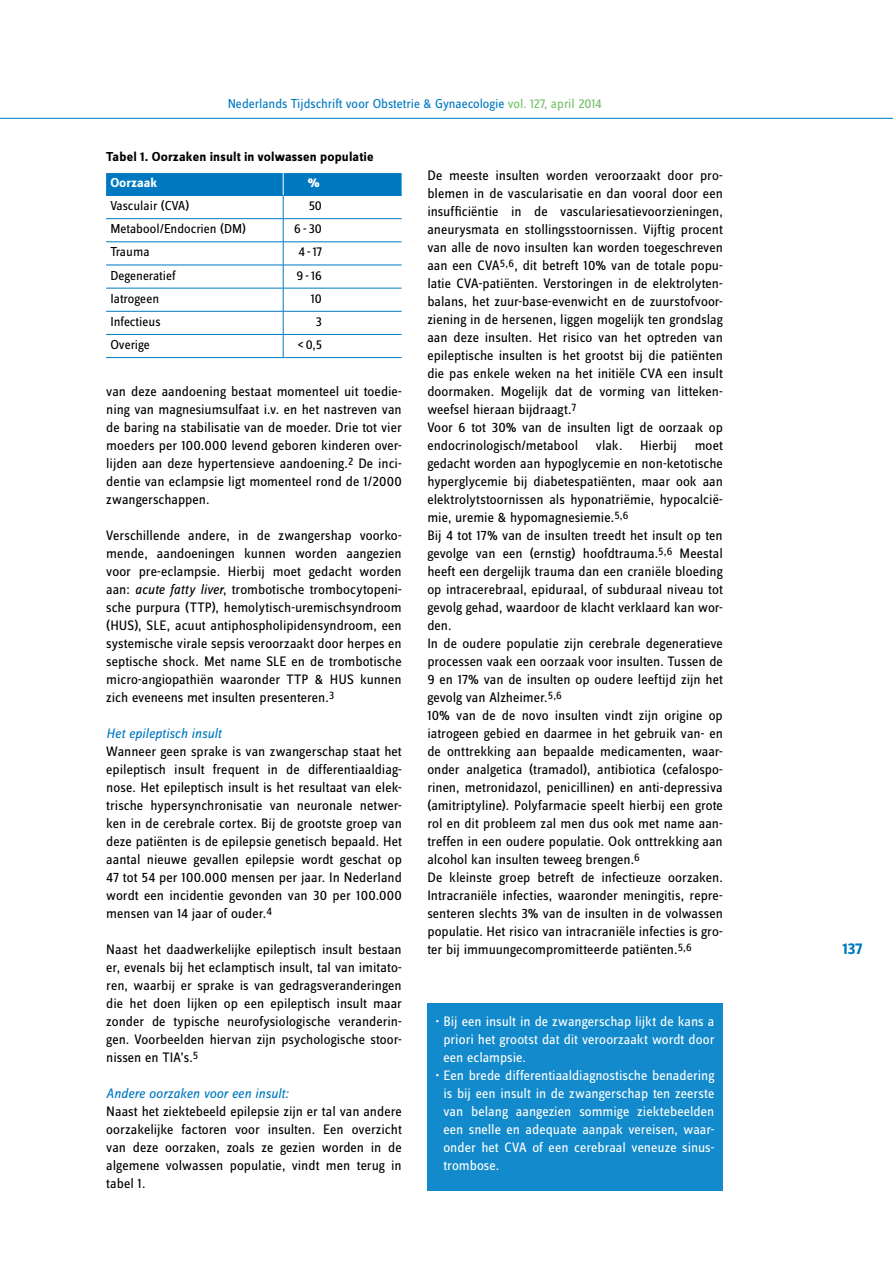
<style>
.page{position:relative;width:893px;height:1263px;background:#fff}
.page>*{position:absolute;margin:0;border:0;box-sizing:border-box;transform-origin:0 0}
.t1{font:700 16.5px "Zine Sans Dis";color:#0079c1}
.t2{font:14.25px/18px "Zine Sans Dis";color:#000;text-align:justify}
.t3{font:14.25px/18px "Zine Sans Dis";color:#fff;text-align:justify}
.t4{font:italic 14.25px "Zine Sans Dis";letter-spacing:-.005em;color:#0079c1}
.t5{font:13.5px "Zine Sans Dis";color:#000}
.t6{font:13.5px "Zine Sans Dis";color:#0079c1}
.t7{font:700 13.5px "Zine Sans Dis";letter-spacing:.01em;color:#000}
.t8{font:700 13.5px "Zine Sans Dis";color:#fff}
.s1{color:#73c167}
.s2{font-style:italic}
</style>
<div class="page">
<hr style="left:0;top:118px;width:893px;height:1px;background:#0079c1">
<div style="left:427px;top:1003px;width:296px;height:188px;background:#128acb"></div>
<hr style="left:106px;top:357px;width:177px;height:1px;background:#0079c1">
<hr style="left:283px;top:357px;width:119px;height:1px;background:#0079c1">
<svg style="left:106px;top:173px;width:296px;height:184px"></svg>
<p class="t6" style="left:228px;top:97px;width:375px">Nederlands Tijdschrift voor Obstetrie &amp; Gynaecologie <span class="s1">vol. 127, april 2014</span></p>
<p class="t7" style="left:106px;top:150px;width:269px">Tabel 1. Oorzaken insult in volwassen populatie</p>
<p class="t8" style="left:110px;top:176px;width:48px">Oorzaak</p>
<p class="t8" style="left:308px;top:176px;width:13px">%</p>
<p class="t5" style="left:110px;top:199px;width:80px">Vasculair (CVA)</p>
<p class="t5" style="left:309px;top:199px;width:15px">50</p>
<p class="t5" style="left:110px;top:222px;width:137px">Metabool/Endocrien (DM)</p>
<p class="t5" style="left:294px;top:222px;width:29px">6-30</p>
<p class="t5" style="left:110px;top:246px;width:41px">Trauma</p>
<p class="t5" style="left:298px;top:246px;width:25px">4-17</p>
<p class="t5" style="left:110px;top:269px;width:67px">Degeneratief</p>
<p class="t5" style="left:297px;top:269px;width:27px">9-16</p>
<p class="t5" style="left:110px;top:292px;width:50px">Iatrogeen</p>
<p class="t5" style="left:311px;top:292px;width:13px">10</p>
<p class="t5" style="left:110px;top:315px;width:52px">Infectieus</p>
<p class="t5" style="left:316px;top:315px;width:8px">3</p>
<p class="t5" style="left:110px;top:338px;width:41px">Overige</p>
<p class="t5" style="left:297px;top:338px;width:26px">&lt; 0,5</p>
<p class="t2" style="left:106px;top:383px;width:297px">van deze aandoening bestaat momenteel uit toedie&shy;ning van magnesiumsulfaat i.v. en het nastreven van de baring na stabilisatie van de moeder. Drie tot vier moeders per 100.000 levend geboren kinderen over&shy;lijden aan deze hypertensieve aandoening.<sup>2</sup> De inci&shy;dentie van eclampsie ligt momenteel rond de 1/2000 zwangerschappen.</p>
<p class="t2" style="left:106px;top:527px;width:297px">Verschillende andere, in de zwangershap voorko&shy;mende, aandoeningen kunnen worden aangezien voor pre-eclampsie. Hierbij moet gedacht worden aan: <span class="s2">acute fatty liver</span>, trombotische trombocytopeni&shy;sche purpura (TTP), hemolytisch-uremischsyndroom (HUS), SLE, acuut antiphospholipidensyndroom, een systemische virale sepsis veroorzaakt door herpes en septische shock. Met name SLE en de trombotische micro-angiopathiën waaronder TTP &amp; HUS kunnen zich eveneens met insulten presenteren.<sup>3</sup></p>
<p class="t4" style="left:106px;top:727px;width:117px">Het epileptisch insult</p>
<p class="t2" style="left:106px;top:743px;width:297px">Wanneer geen sprake is van zwangerschap staat het epileptisch insult frequent in de differentiaaldiag&shy;nose. Het epileptisch insult is het resultaat van elek&shy;trische hypersynchronisatie van neuronale netwer&shy;ken in de cerebrale cortex. Bij de grootste groep van deze patiënten is de epilepsie genetisch bepaald. Het aantal nieuwe gevallen epilepsie wordt geschat op 47 tot 54 per 100.000 mensen per jaar. In Nederland wordt een incidentie gevonden van 30 per 100.000 mensen van 14 jaar of ouder.<sup>4</sup></p>
<p class="t2" style="left:106px;top:941px;width:297px">Naast het daadwerkelijke epileptisch insult bestaan er, evenals bij het eclamptisch insult, tal van imitato&shy;ren, waarbij er sprake is van gedragsveranderingen die het doen lijken op een epileptisch insult maar zonder de typische neurofysiologische veranderin&shy;gen. Voorbeelden hiervan zijn psychologische stoor&shy;nissen en TIA’s.<sup>5</sup></p>
<p class="t4" style="left:106px;top:1087px;width:184px">Andere oorzaken voor een insult:</p>
<p class="t2" style="left:106px;top:1103px;width:297px">Naast het ziektebeeld epilepsie zijn er tal van andere oorzakelijke factoren voor insulten. Een overzicht van deze oorzaken, zoals ze gezien worden in de algemene volwassen populatie, vindt men terug in tabel 1.</p>
<p class="t2" style="left:427px;top:167px;width:297px;text-align:left">De meeste insulten worden veroorzaakt door pro&shy;blemen in de vascularisatie en dan vooral door een insufficiëntie in de vasculariesatievoorzieningen, aneurysmata en stollingsstoornissen. Vijftig procent van alle de novo insulten kan worden toegeschreven aan een CVA<sup>5,6</sup>, dit betreft 10% van de totale popu&shy;latie CVA-patiënten. Verstoringen in de elektrolyten&shy;balans, het zuur-base-evenwicht en de zuurstofvoor&shy;ziening in de hersenen, liggen mogelijk ten grondslag aan deze insulten. Het risico van het optreden van epileptische insulten is het grootst bij die patiënten die pas enkele weken na het initiële CVA een insult doormaken. Mogelijk dat de vorming van litteken&shy;weefsel hieraan bijdraagt.<sup>7<br></sup>Voor 6 tot 30% van de insulten ligt de oorzaak op endocrinologisch/metabool vlak. Hierbij moet gedacht worden aan hypoglycemie en non-ketotische hyperglycemie bij diabetespatiënten, maar ook aan elektrolytstoornissen als hyponatriëmie, hypocalcië&shy;mie, uremie &amp; hypomagnesiemie.<sup>5,6<br></sup>Bij 4 tot 17% van de insulten treedt het insult op ten gevolge van een (ernstig) hoofdtrauma.<sup>5,6</sup> Meestal heeft een dergelijk trauma dan een craniële bloeding op intracerebraal, epiduraal, of subduraal niveau tot gevolg gehad, waardoor de klacht verklaard kan wor&shy;den.<br>In de oudere populatie zijn cerebrale degeneratieve processen vaak een oorzaak voor insulten. Tussen de 9 en 17% van de insulten op oudere leeftijd zijn het gevolg van Alzheimer.<sup>5,6<br></sup>10% van de de novo insulten vindt zijn origine op iatrogeen gebied en daarmee in het gebruik van- en de onttrekking aan bepaalde medicamenten, waar&shy;onder analgetica (tramadol), antibiotica (cefalospo&shy;rinen, metronidazol, penicillinen) en anti-depressiva (amitriptyline). Polyfarmacie speelt hierbij een grote rol en dit probleem zal men dus ook met name aan&shy;treffen in een oudere populatie. Ook onttrekking aan alcohol kan insulten teweeg brengen.<sup>6<br></sup>De kleinste groep betreft de infectieuze oorzaken.<br>Intracraniële infecties, waaronder meningitis, repre&shy;senteren slechts 3% van de insulten in de volwassen populatie. Het risico van intracraniële infecties is gro&shy;ter bij immuungecompromitteerde patiënten.<sup>5,6</sup></p>
<p class="t3" style="left:443px;top:1013px;width:272px;text-indent:-8px">• Bij een insult in de zwangerschap lijkt de kans a priori het grootst dat dit veroorzaakt wordt door een eclampsie.</p>
<p class="t3" style="left:443px;top:1067px;width:272px;text-indent:-8px">• Een brede differentiaaldiagnostische benadering is bij een insult in de zwangerschap ten zeerste van belang aangezien sommige ziektebeelden een snelle en adequate aanpak vereisen, waar&shy;onder het CVA of een cerebraal veneuze sinus&shy;trombose.</p>
<p class="t1" style="left:843px;top:940px;width:21px">137</p>
</div>
